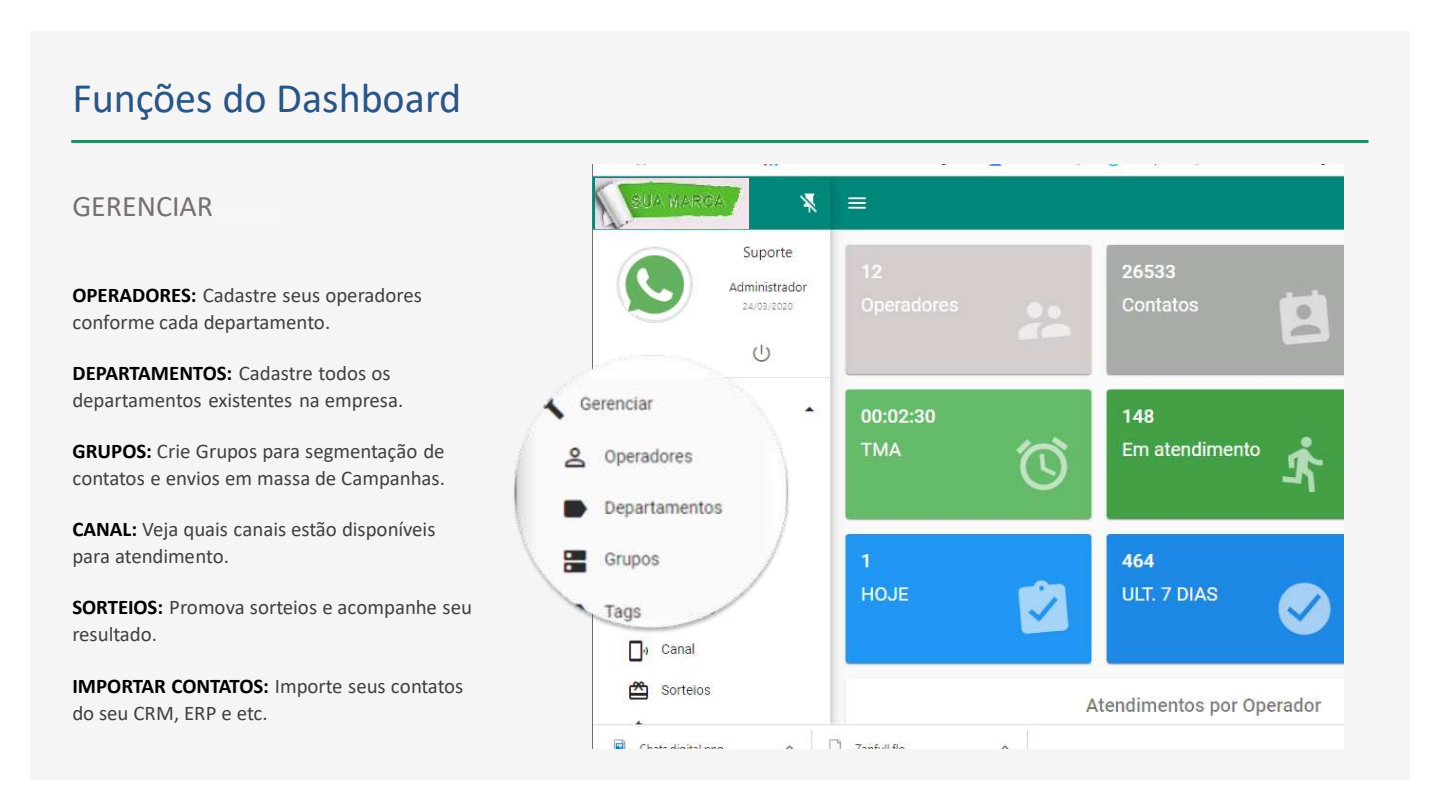
<style>
.page{position:relative;width:1440px;height:810px;background:#fff}
.page>*{position:absolute;margin:0;border:0;box-sizing:border-box;transform-origin:0 0}
.t1{font:42.15px "Calibri";color:#2a5584}
.t2{font:29.85px "Calibri";color:#767171}
.t3{font:20.85px/27px "Calibri";letter-spacing:-.005em;color:#404040}
.s1{font-weight:700;color:#000}
</style>
<div class="page">
<div style="left:30px;top:31px;width:1380px;height:748px;background:#f5f5f5"></div>
<hr style="left:71px;top:140px;width:1297px;height:3px;background:#248a5d">
<img style="left:593px;top:165px;width:751px;height:583px">
<img style="left:514px;top:353px;width:278px;height:283px">
<img style="left:595px;top:179px;width:153px;height:50px">
<h1 class="t1" style="left:72px;top:69px;width:390px">Funções do Dashboard</h1>
<h2 class="t2" style="left:72px;top:185px;width:165px">GERENCIAR...</h2>
<p class="t3" style="left:72px;top:281px;width:351px"><span class="s1">OPERADORES:</span> Cadastre seus operadores conforme cada departamento.</p>
<p class="t3" style="left:72px;top:359px;width:333px"><span class="s1">DEPARTAMENTOS:</span> Cadastre todos os departamentos existentes na empresa.</p>
<p class="t3" style="left:72px;top:438px;width:374px"><span class="s1">GRUPOS:</span> Crie Grupos para segmentação de contatos e envios em massa de Campanhas.</p>
<p class="t3" style="left:72px;top:515px;width:365px"><span class="s1">CANAL:</span> Veja quais canais estão disponíveis para atendimento.</p>
<p class="t3" style="left:72px;top:594px;width:401px"><span class="s1">SORTEIOS:</span> Promova sorteios e acompanhe seu resultado.</p>
<p class="t3" style="left:72px;top:672px;width:393px"><span class="s1">IMPORTAR CONTATOS:</span> Importe seus contatos do seu CRM, ERP e etc..</p>
</div>
